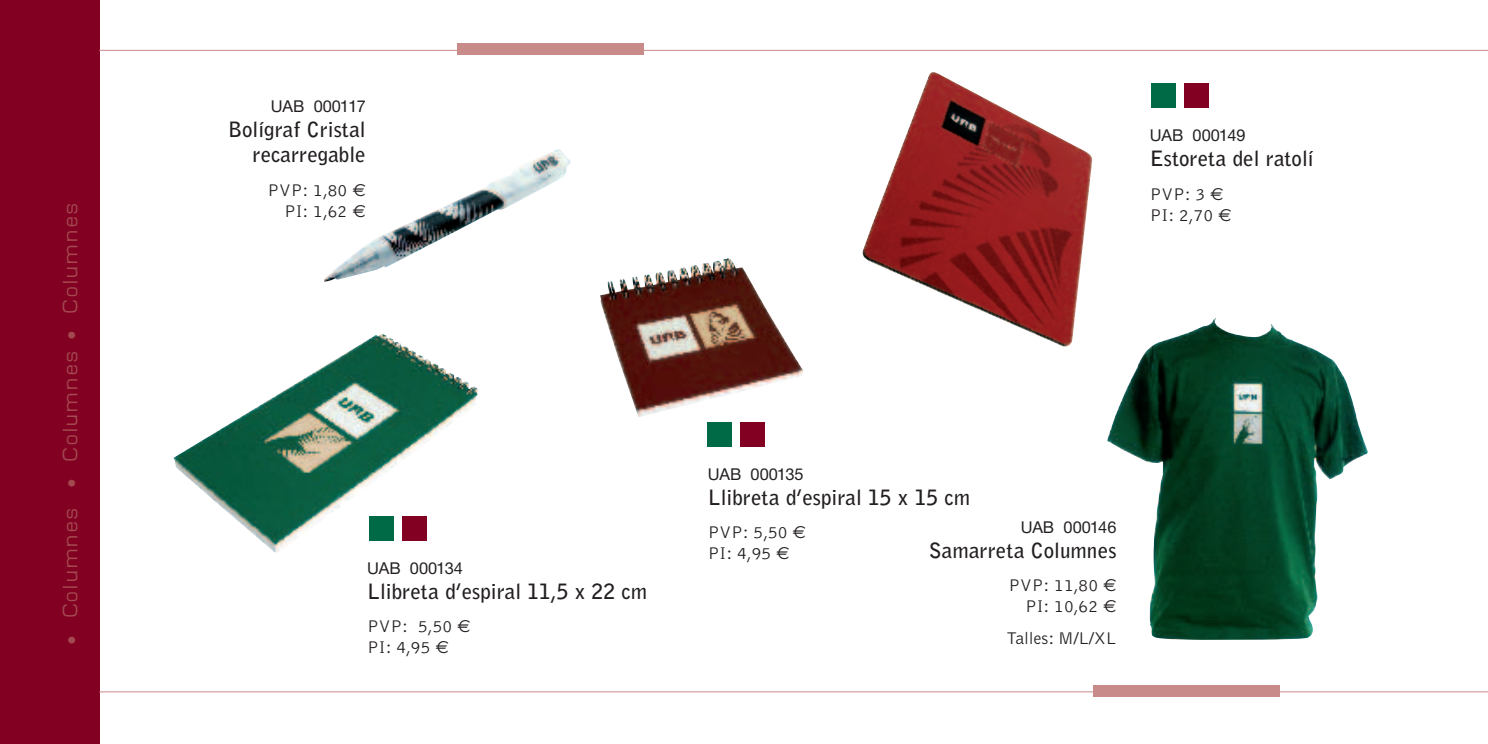
<style>
.page{position:relative;width:1488px;height:744px;background:#fff}
.page>*{position:absolute;margin:0;border:0;box-sizing:border-box;transform-origin:0 0}
.t1{font:700 21px/25.2px "Bell Gothic";color:#231f20;text-align:right}
.t2{font:20.82px "Minima S Si";letter-spacing:.125em;color:#a3494f}
.t3{font:300 17.5px/21px "Bell Gothic";color:#231f20}
.t4{font:17.5px "Helvetica Neue H55";color:#231f20}
.t5{font:17.5px "Helvetica Neue H55";letter-spacing:-.02em;color:#231f20}
.s1{font-family:"Euro Sans";font-weight:400}
</style>
<div class="page">
<div style="left:0;top:0;width:99px;height:744px;background:#820123"></div>
<hr style="left:99px;top:50px;width:1389px;height:1px;background:#c98b8a">
<hr style="left:99px;top:691px;width:1389px;height:1px;background:#c98b8a">
<div style="left:457px;top:43px;width:187px;height:12px;background:#c98b8a"></div>
<div style="left:1093px;top:685px;width:187px;height:12px;background:#c98b8a"></div>
<img style="left:324px;top:149px;width:247px;height:133px">
<img style="left:173px;top:333px;width:305px;height:219px">
<img style="left:600px;top:258px;width:203px;height:159px">
<img style="left:1107px;top:318px;width:261px;height:322px">
<div style="left:1151px;top:83px;width:25px;height:25px;background:#006a47"></div>
<div style="left:1184px;top:83px;width:25px;height:25px;background:#820123"></div>
<div style="left:707px;top:422px;width:25px;height:24px;background:#006a47"></div>
<div style="left:740px;top:422px;width:25px;height:24px;background:#820123"></div>
<div style="left:369px;top:516px;width:24px;height:25px;background:#006a47"></div>
<div style="left:402px;top:516px;width:24px;height:25px;background:#820123"></div>
<img style="left:862px;top:72px;width:230px;height:275px">
<p class="t2" style="left:63px;top:645px;width:443px;rotate:-90deg">• Columnes • Columnes • Columnes</p>
<p class="t5" style="left:271px;top:101px;width:96px">UAB 000117</p>
<p class="t1" style="left:228px;top:119px;width:139px">Bolígraf Cristal recarregable</p>
<p class="t3" style="left:268px;top:181px;width:100px;text-align:right">PVP: 1,80 <span class="s1">€<br></span>PI: 1,62 <span class="s1">€</span></p>
<p class="t4" style="left:1150px;top:130px;width:97px">UAB 000149</p>
<p class="t1" style="left:1150px;top:148px;width:165px">Estoreta del ratolí</p>
<p class="t3" style="left:1150px;top:184px;width:83px">PVP: 3 <span class="s1">€<br></span>PI: 2,70 <span class="s1">€</span></p>
<p class="t4" style="left:367px;top:562px;width:97px">UAB 000134</p>
<p class="t1" style="left:367px;top:580px;width:281px">Llibreta d’espiral 11,5 x 22 cm</p>
<p class="t3" style="left:367px;top:617px;width:105px">PVP: 5,50 <span class="s1">€<br></span>PI: 4,95 <span class="s1">€</span></p>
<p class="t4" style="left:708px;top:468px;width:97px">UAB 000135</p>
<p class="t1" style="left:708px;top:486px;width:264px">Llibreta d’espiral 15 x 15 cm</p>
<p class="t3" style="left:708px;top:523px;width:100px">PVP: 5,50 <span class="s1">€<br></span>PI: 4,95 <span class="s1">€</span></p>
<p class="t4" style="left:1021px;top:521px;width:97px">UAB 000146</p>
<p class="t1" style="left:929px;top:539px;width:189px">Samarreta Columnes</p>
<p class="t3" style="left:1008px;top:576px;width:109px;text-align:right">PVP: 11,80 <span class="s1">€<br></span>PI: 10,62 <span class="s1">€</span></p>
<p class="t3" style="left:1006px;top:628px;width:112px">Talles: M/L/XL</p>
</div>
